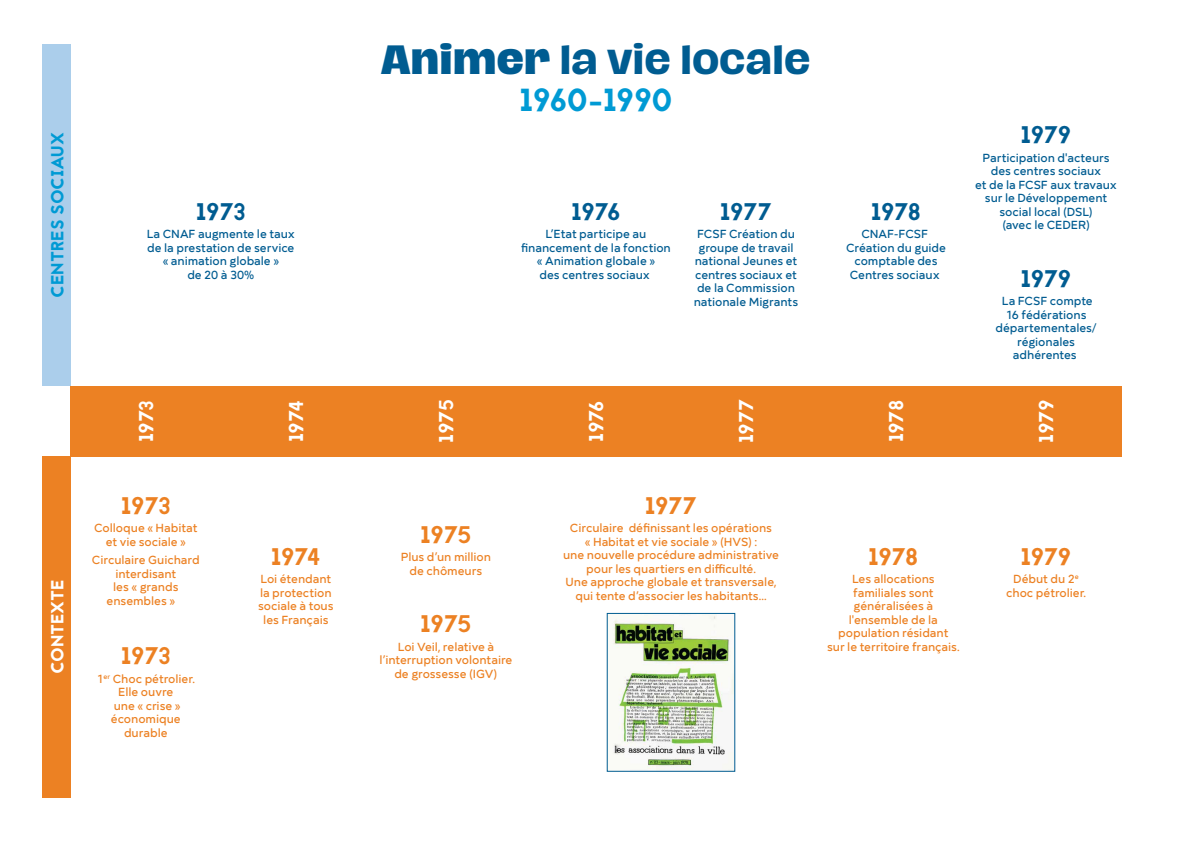
<style>
.page{position:relative;width:1192px;height:842px;background:#fff}
.page>*{position:absolute;margin:0;border:0;box-sizing:border-box;transform-origin:0 0}
.t1{font:700 37.5px "Hagrid Text";letter-spacing:-.015em;color:#005c91}
.t2{font:31.9px "Jaapokki";letter-spacing:-.04em;color:#009ad4}
.t3{font:24px "Jaapokki";letter-spacing:-.045em;color:#ec8123}
.t4{font:24px "Jaapokki";letter-spacing:-.045em;color:#005c91}
.t5{font:20px "Jaapokki";letter-spacing:-.045em;color:#fff}
.t6{font:17.5px "Jaapokki";letter-spacing:-.01em;color:#009ad4}
.t7{font:17.5px "Jaapokki";letter-spacing:-.01em;color:#fff}
.t8{font:500 12px/13.5px "Mirai";letter-spacing:-.005em;color:#ec8123;text-align:center}
.t9{font:500 12px/13.5px "Mirai";letter-spacing:-.005em;color:#005c91;text-align:center}
.s1{font-weight:800}
</style>
<div class="page">
<div style="left:43px;top:456px;width:28px;height:341px;background:#ec8123"></div>
<div style="left:43px;top:45px;width:28px;height:341px;background:#abceeb"></div>
<div style="left:71px;top:386px;width:150px;height:70px;background:#ec8123"></div>
<div style="left:221px;top:386px;width:150px;height:70px;background:#ec8123"></div>
<div style="left:371px;top:386px;width:150px;height:70px;background:#ec8123"></div>
<div style="left:521px;top:386px;width:150px;height:70px;background:#ec8123"></div>
<div style="left:671px;top:386px;width:150px;height:70px;background:#ec8123"></div>
<div style="left:821px;top:386px;width:150px;height:70px;background:#ec8123"></div>
<div style="left:971px;top:386px;width:150px;height:70px;background:#ec8123"></div>
<img style="left:612px;top:615px;width:121px;height:155px">
<div style="left:607px;top:613px;width:128px;height:159px;border:1px solid #005c91"></div>
<h3 class="t6" style="left:45px;top:298px;width:167px;rotate:-90deg">CENTRES SOCIAUX</h3>
<h3 class="t7" style="left:45px;top:674px;width:96px;rotate:-90deg">CONTEXTE</h3>
<h3 class="t4" style="left:196px;top:195px;width:51px">1973</h3>
<p class="t9" style="left:147px;top:226px;width:150px">La CNAF augmente le taux de la prestation de service « animation globale »<br>de 20 à 30%</p>
<h1 class="t1" style="left:381px;top:39px;width:431px"><span class="s1">Animer</span> la vie locale</h1>
<h2 class="t2" style="left:519px;top:78px;width:155px">1960-1990</h2>
<h3 class="t4" style="left:571px;top:195px;width:51px">1976</h3>
<p class="t9" style="left:521px;top:226px;width:151px">L’Etat participe au financement de la fonction « Animation globale »<br>des centres sociaux</p>
<h3 class="t4" style="left:720px;top:195px;width:54px">1977</h3>
<p class="t9" style="left:694px;top:226px;width:106px">FCSF Création du groupe de travail national Jeunes et centres sociaux et de la Commission nationale Migrants</p>
<h3 class="t4" style="left:871px;top:195px;width:52px">1978</h3>
<p class="t9" style="left:846px;top:226px;width:101px">CNAF-FCSF<br>Création du guide comptable des<br>Centres sociaux</p>
<h3 class="t4" style="left:1021px;top:118px;width:53px">1979</h3>
<p class="t9" style="left:975px;top:150px;width:143px">Participation d'acteurs des centres sociaux<br>et de la FCSF aux travaux sur le Développement social local (DSL)<br>(avec le CEDER)</p>
<h3 class="t4" style="left:1021px;top:262px;width:53px">1979</h3>
<p class="t9" style="left:996px;top:293px;width:103px">La FCSF compte<br>16 fédérations départementales/ régionales adhérentes</p>
<h3 class="t5" style="left:132px;top:442px;width:43px;rotate:-90deg">1973</h3>
<h3 class="t5" style="left:282px;top:442px;width:44px;rotate:-90deg">1974</h3>
<h3 class="t5" style="left:432px;top:443px;width:45px;rotate:-90deg">1975</h3>
<h3 class="t5" style="left:582px;top:442px;width:43px;rotate:-90deg">1976</h3>
<h3 class="t5" style="left:732px;top:443px;width:46px;rotate:-90deg">1977</h3>
<h3 class="t5" style="left:882px;top:442px;width:44px;rotate:-90deg">1978</h3>
<h3 class="t5" style="left:1032px;top:442px;width:44px;rotate:-90deg">1979</h3>
<h3 class="t3" style="left:121px;top:489px;width:51px">1973</h3>
<p class="t8" style="left:94px;top:520px;width:105px">Colloque « Habitat et vie sociale »</p>
<p class="t8" style="left:92px;top:552px;width:109px">Circulaire Guichard</p>
<p class="t8" style="left:115px;top:566px;width:63px">interdisant</p>
<p class="t8" style="left:113px;top:579px;width:67px">les « grands</p>
<p class="t8" style="left:107px;top:593px;width:70px">ensembles »</p>
<h3 class="t3" style="left:121px;top:639px;width:51px">1973</h3>
<p class="t8" style="left:97px;top:670px;width:99px">1<sup>er</sup> Choc pétrolier.<br>Elle ouvre<br>une « crise » économique durable</p>
<h3 class="t3" style="left:271px;top:540px;width:52px">1974</h3>
<p class="t8" style="left:258px;top:571px;width:77px">Loi étendant la protection sociale à tous les Français</p>
<h3 class="t3" style="left:420px;top:518px;width:53px">1975</h3>
<p class="t8" style="left:401px;top:549px;width:92px">Plus d’un million de chômeurs</p>
<h3 class="t3" style="left:420px;top:607px;width:53px">1975</h3>
<p class="t8" style="left:379px;top:638px;width:135px">Loi Veil, relative à l’interruption volontaire de grossesse (IGV)</p>
<h3 class="t3" style="left:645px;top:489px;width:54px">1977</h3>
<p class="t8" style="left:563px;top:520px;width:217px">Circulaire définissant les opérations<br>« Habitat et vie sociale » (HVS) :<br>une nouvelle procédure administrative pour les quartiers en difficulté.<br>Une approche globale et transversale, qui tente d’associer les habitants...</p>
<h3 class="t3" style="left:868px;top:540px;width:52px">1978</h3>
<p class="t8" style="left:827px;top:571px;width:134px">Les allocations familiales sont généralisées à l'ensemble de la population résidant<br>sur le territoire français.</p>
<h3 class="t3" style="left:1021px;top:540px;width:53px">1979</h3>
<p class="t8" style="left:1006px;top:571px;width:81px">Début du 2<sup>e </sup>choc pétrolier.</p>
</div>
